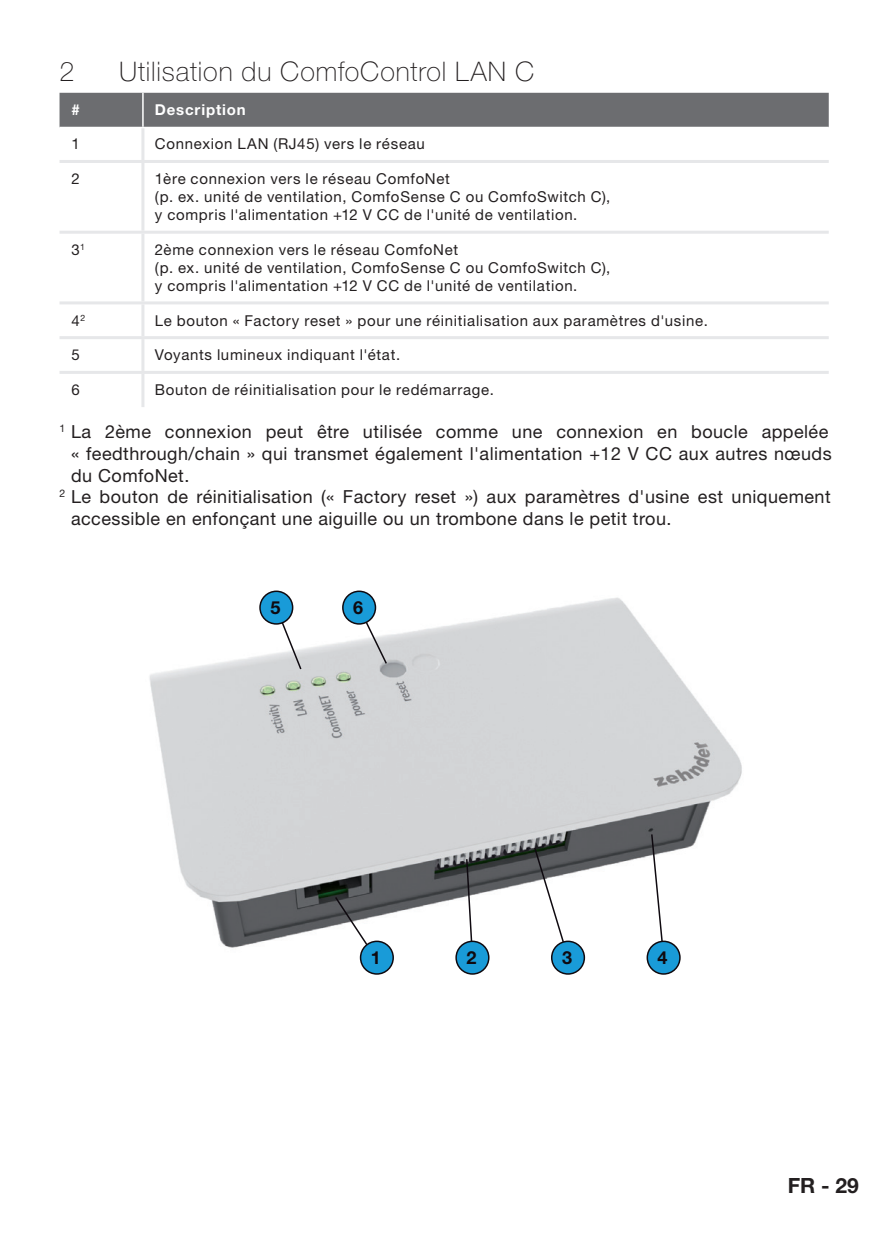
<style>
.page{position:relative;width:893px;height:1259px;background:#fff}
.page>*{position:absolute;margin:0;border:0;box-sizing:border-box;transform-origin:0 0}
.t1{font:100 27px "Helvetica Neue";letter-spacing:.035em;color:#231f20}
.t2{font:700 21px "Helvetica Neue LT Pro";color:#231f20}
.t3{font:18px "Helvetica Neue LT Pro";letter-spacing:.025em;color:#231f20}
.t4{font:700 18px "Helvetica Neue LT Pro";color:#0f0a10}
.t5{font:15px/18px "Helvetica Neue LT Pro";letter-spacing:.045em;color:#231f20}
.t6{font:700 15px "Helvetica Neue LT Pro";letter-spacing:.055em;color:#fff}
</style>
<div class="page">
<div style="left:60px;top:93px;width:769px;height:34px;background:#6c6d70"></div>
<svg style="left:60px;top:129px;width:768px;height:278px"></svg>
<hr style="left:142px;top:93px;width:2px;height:34px;background:#fff">
<hr style="left:141px;top:128px;width:3px;height:32px;background:#e6e7e9">
<hr style="left:60px;top:160px;width:83px;height:3px;background:#e6e7e9">
<hr style="left:143px;top:160px;width:686px;height:3px;background:#e6e7e9">
<hr style="left:141px;top:163px;width:3px;height:68px;background:#e6e7e9">
<hr style="left:60px;top:231px;width:83px;height:3px;background:#e6e7e9">
<hr style="left:143px;top:231px;width:686px;height:3px;background:#e6e7e9">
<hr style="left:141px;top:234px;width:3px;height:67px;background:#e6e7e9">
<hr style="left:60px;top:301px;width:83px;height:3px;background:#e6e7e9">
<hr style="left:143px;top:301px;width:686px;height:3px;background:#e6e7e9">
<hr style="left:141px;top:304px;width:3px;height:32px;background:#e6e7e9">
<hr style="left:60px;top:336px;width:83px;height:3px;background:#e6e7e9">
<hr style="left:143px;top:336px;width:686px;height:3px;background:#e6e7e9">
<hr style="left:141px;top:339px;width:3px;height:32px;background:#e6e7e9">
<hr style="left:60px;top:371px;width:83px;height:3px;background:#e6e7e9">
<hr style="left:143px;top:371px;width:686px;height:3px;background:#e6e7e9">
<hr style="left:141px;top:374px;width:3px;height:33px;background:#e6e7e9">
<img style="left:149px;top:593px;width:593px;height:364px">
<svg style="left:274px;top:605px;width:29px;height:66px"></svg>
<svg style="left:357px;top:605px;width:31px;height:60px"></svg>
<svg style="left:334px;top:895px;width:44px;height:64px"></svg>
<svg style="left:465px;top:857px;width:9px;height:84px"></svg>
<svg style="left:533px;top:846px;width:37px;height:111px"></svg>
<svg style="left:650px;top:833px;width:15px;height:114px"></svg>
<div style="left:361px;top:941px;width:32px;height:33px;background:#199bd8;border-radius:50%"></div>
<div style="left:360px;top:940px;width:34px;height:34px;border:2px solid #0f0a10;border-radius:50%"></div>
<div style="left:456px;top:941px;width:33px;height:33px;background:#199bd8;border-radius:50%"></div>
<div style="left:455px;top:940px;width:34px;height:34px;border:2px solid #0f0a10;border-radius:50%"></div>
<div style="left:260px;top:591px;width:33px;height:33px;background:#199bd8;border-radius:50%"></div>
<div style="left:259px;top:590px;width:34px;height:34px;border:2px solid #0f0a10;border-radius:50%"></div>
<div style="left:343px;top:591px;width:32px;height:33px;background:#199bd8;border-radius:50%"></div>
<div style="left:342px;top:590px;width:34px;height:34px;border:2px solid #0f0a10;border-radius:50%"></div>
<div style="left:552px;top:941px;width:32px;height:33px;background:#199bd8;border-radius:50%"></div>
<div style="left:551px;top:940px;width:34px;height:34px;border:2px solid #0f0a10;border-radius:50%"></div>
<div style="left:647px;top:941px;width:33px;height:33px;background:#199bd8;border-radius:50%"></div>
<div style="left:647px;top:940px;width:34px;height:34px;border:2px solid #0f0a10;border-radius:50%"></div>
<h1 class="t1" style="left:60px;top:56px;width:17px">2</h1>
<h1 class="t1" style="left:119px;top:56px;width:417px">Utilisation du ComfoControl LAN C</h1>
<p class="t6" style="left:72px;top:101px;width:10px">#</p>
<p class="t6" style="left:155px;top:101px;width:92px">Description</p>
<p class="t5" style="left:72px;top:135px;width:10px">1</p>
<p class="t5" style="left:155px;top:135px;width:272px">Connexion LAN (RJ45) vers le réseau</p>
<p class="t5" style="left:72px;top:169px;width:10px">2</p>
<p class="t5" style="left:155px;top:169px;width:457px">1ère connexion vers le réseau ComfoNet<br>(p. ex. unité de ventilation, ComfoSense C ou ComfoSwitch C), y compris l'alimentation +12 V CC de l'unité de ventilation.</p>
<p class="t5" style="left:72px;top:240px;width:15px">3<sup>1</sup></p>
<p class="t5" style="left:155px;top:240px;width:457px">2ème connexion vers le réseau ComfoNet<br>(p. ex. unité de ventilation, ComfoSense C ou ComfoSwitch C), y compris l'alimentation +12 V CC de l'unité de ventilation.</p>
<p class="t5" style="left:72px;top:311px;width:15px">4<sup>2</sup></p>
<p class="t5" style="left:155px;top:311px;width:555px">Le bouton « Factory reset » pour une réinitialisation aux paramètres d'usine.</p>
<p class="t5" style="left:72px;top:346px;width:10px">5</p>
<p class="t5" style="left:155px;top:346px;width:247px">Voyants lumineux indiquant l'état.</p>
<p class="t5" style="left:72px;top:380px;width:10px">6</p>
<p class="t5" style="left:155px;top:380px;width:340px">Bouton de réinitialisation pour le redémarrage.</p>
<p class="t3" style="left:60px;top:421px;width:770px"><sup>1</sup> La 2ème connexion peut être utilisée comme une connexion en boucle appelée</p>
<p class="t3" style="left:71px;top:442px;width:762px">« feedthrough/chain » qui transmet également l'alimentation +12 V CC aux autres nœuds</p>
<p class="t3" style="left:71px;top:464px;width:120px">du ComfoNet.</p>
<p class="t3" style="left:60px;top:485px;width:773px"><sup>2</sup> Le bouton de réinitialisation (« Factory reset ») aux paramètres d'usine est uniquement</p>
<p class="t3" style="left:71px;top:507px;width:602px">accessible en enfonçant une aiguille ou un trombone dans le petit trou.</p>
<p class="t4" style="left:270px;top:597px;width:12px">5</p>
<p class="t4" style="left:353px;top:597px;width:12px">6</p>
<p class="t4" style="left:371px;top:947px;width:12px">1</p>
<p class="t4" style="left:466px;top:947px;width:12px">2</p>
<p class="t4" style="left:562px;top:947px;width:12px">3</p>
<p class="t4" style="left:658px;top:947px;width:12px">4</p>
<h2 class="t2" style="left:788px;top:1172px;width:73px">FR - 29</h2>
</div>
